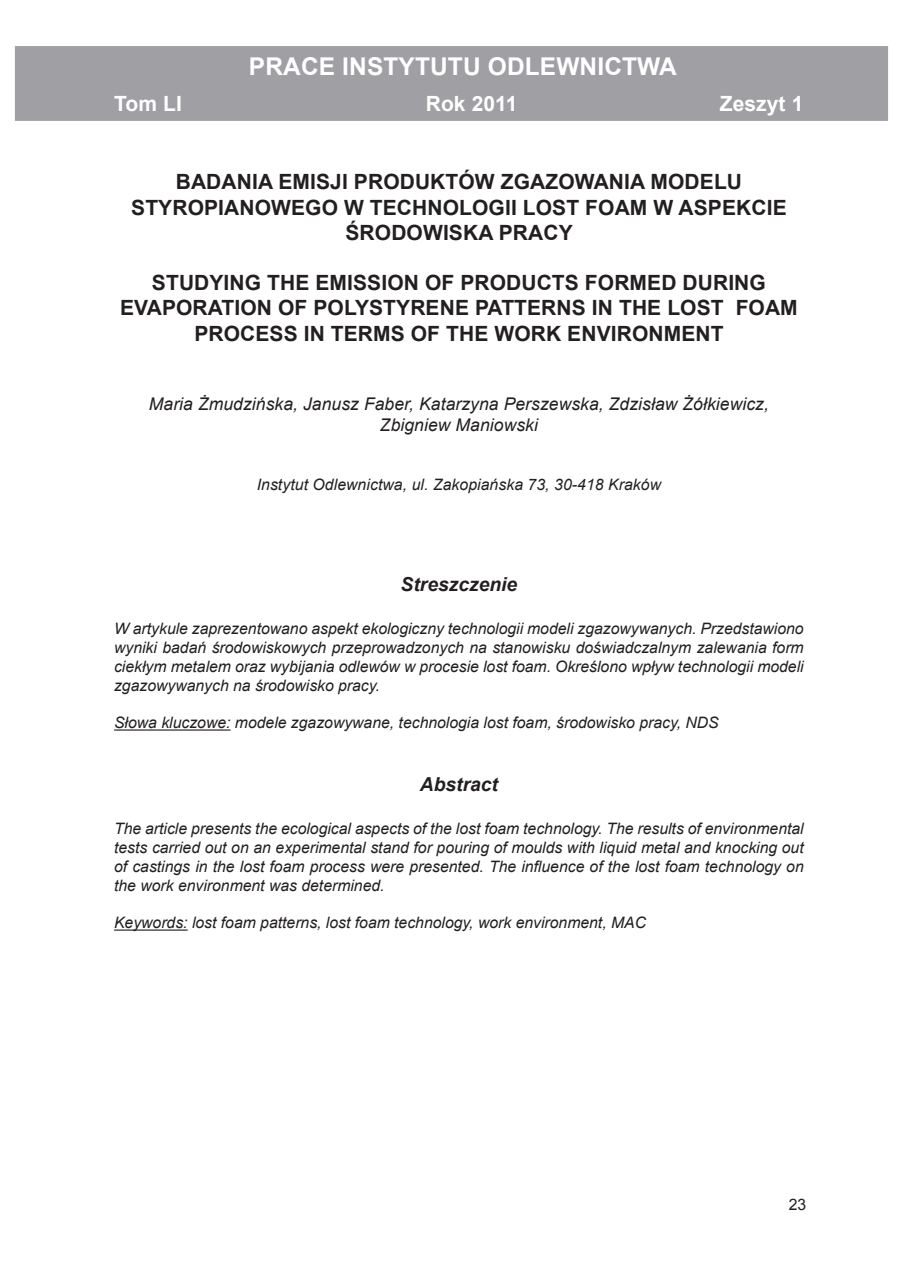
<style>
.page{position:relative;width:903px;height:1270px;background:#fff}
.page>*{position:absolute;margin:0;border:0;box-sizing:border-box;transform-origin:0 0}
.t1{font:700 24.5px "Arial";letter-spacing:.005em;color:#fff}
.t2{font:700 21px/25.2px "Arial";letter-spacing:.005em;color:#231f20;text-align:center}
.t3{font:700 21px "Arial";letter-spacing:.005em;color:#fff}
.t4{font:italic 700 19.25px "Arial";color:#231f20}
.t5{font:italic 17.5px/21px "Arial";letter-spacing:.005em;color:#231f20;text-align:center}
.t6{font:italic 15.75px/18.9px "Arial";color:#231f20;text-align:justify}
.t7{font:15.75px "Arial";color:#231f20}
</style>
<div class="page">
<div style="left:15px;top:46px;width:873px;height:75px;background:#9f9fa4;border:2px solid #7d7e84"></div>
<hr style="left:114px;top:729px;width:117px;height:2px;background:#231f20">
<hr style="left:114px;top:929px;width:74px;height:2px;background:#231f20">
<h1 class="t1" style="left:249px;top:50px;width:429px">PRACE INSTYTUTU ODLEWNICTWA</h1>
<h2 class="t3" style="left:114px;top:90px;width:69px">Tom LI</h2>
<h2 class="t3" style="left:426px;top:90px;width:93px">Rok 2011</h2>
<h2 class="t3" style="left:720px;top:90px;width:85px">Zeszyt 1</h2>
<h2 class="t2" style="left:131px;top:170px;width:657px">BADANIA EMISJI PRODUKTÓW ZGAZOWANIA MODELU<br>STYROPIANOWEGO W TECHNOLOGII LOST FOAM W ASPEKCIE<br>ŚRODOWISKA PRACY</h2>
<h2 class="t2" style="left:120px;top:271px;width:679px">STUDYING THE EMISSION OF PRODUCTS FORMED DURING<br>EVAPORATION OF POLYSTYRENE PATTERNS IN THE LOST FOAM<br>PROCESS IN TERMS OF THE WORK ENVIRONMENT</h2>
<p class="t5" style="left:149px;top:393px;width:622px">Maria Żmudzińska, Janusz Faber, Katarzyna Perszewska, Zdzisław Żółkiewicz,<br>Zbigniew Maniowski</p>
<p class="t6" style="left:257px;top:475px;width:406px">Instytut Odlewnictwa, ul. Zakopiańska 73, 30-418 Kraków</p>
<p class="t4" style="left:401px;top:572px;width:118px">Streszczenie</p>
<p class="t6" style="left:114px;top:619px;width:691px">W artykule zaprezentowano aspekt ekologiczny technologii modeli zgazowywanych. Przedstawiono wyniki badań środowiskowych przeprowadzonych na stanowisku doświadczalnym zalewania form ciekłym metalem oraz wybijania odlewów w procesie lost foam. Określono wpływ technologii modeli zgazowywanych na środowisko pracy.</p>
<p class="t6" style="left:114px;top:714px;width:606px">Słowa kluczowe: modele zgazowywane, technologia lost foam, środowisko pracy, NDS</p>
<p class="t4" style="left:420px;top:772px;width:80px">Abstract</p>
<p class="t6" style="left:114px;top:819px;width:691px">The article presents the ecological aspects of the lost foam technology. The results of environmental tests carried out on an experimental stand for pouring of moulds with liquid metal and knocking out of castings in the lost foam process were presented. The influence of the lost foam technology on the work environment was determined.</p>
<p class="t6" style="left:114px;top:914px;width:533px">Keywords: lost foam patterns, lost foam technology, work environment, MAC</p>
<p class="t7" style="left:789px;top:1194px;width:19px">23</p>
</div>
